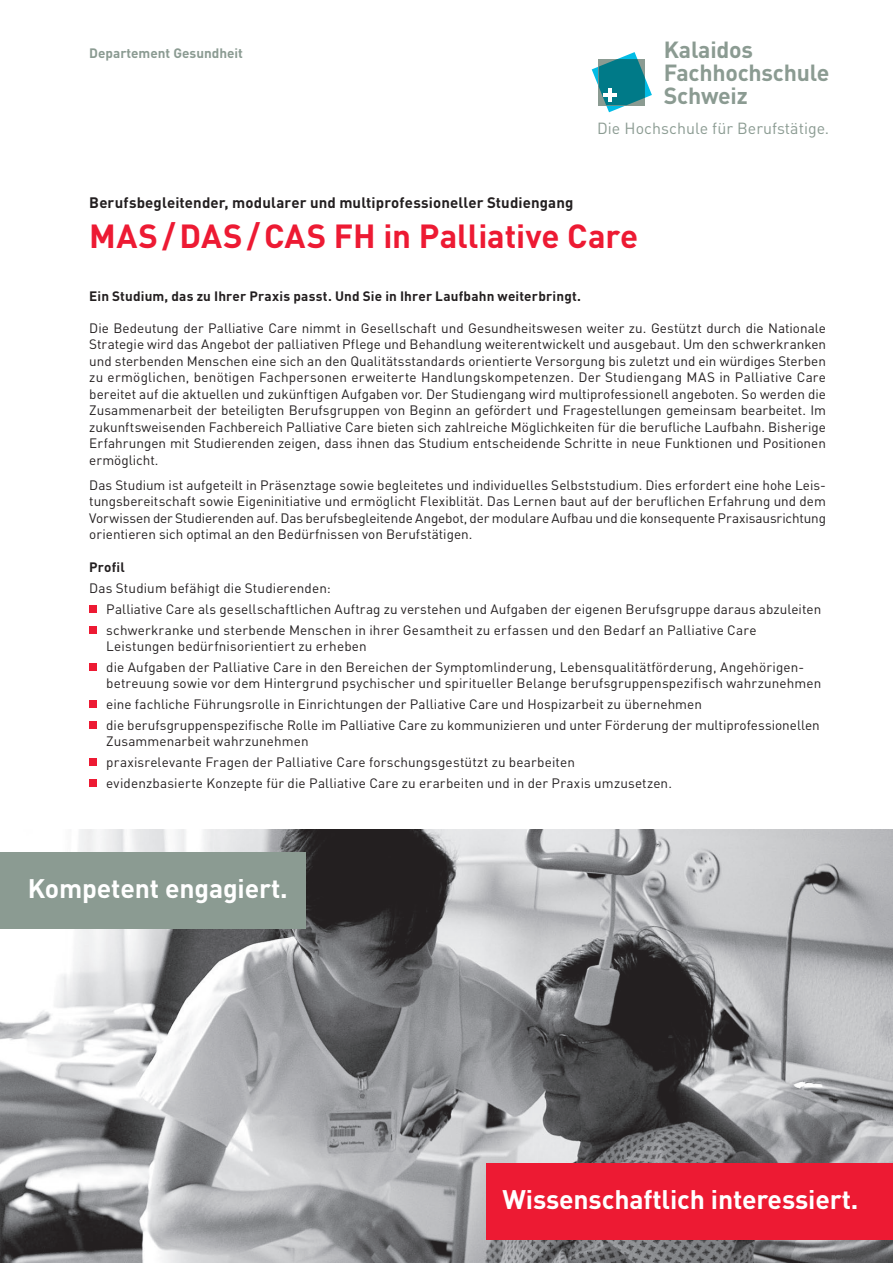
<style>
.page{position:relative;width:893px;height:1263px;background:#fff}
.page>*{position:absolute;margin:0;border:0;box-sizing:border-box;transform-origin:0 0}
.t1{font:700 33px "DIN Pro";letter-spacing:-.005em;color:#ed1a33}
.t2{font:700 26.55px "DIN Pro";letter-spacing:-.005em;color:#fff}
.t3{font:700 23.1px/23.1px "DIN Pro";letter-spacing:-.01em;color:#8b9b92}
.t4{font:15.9px "DIN Pro";letter-spacing:.005em;color:#8b9b92}
.t5{font:700 15px "DIN Pro";letter-spacing:.01em;color:#231f20}
.t6{font:13.5px/16.5px "DIN Pro";letter-spacing:.01em;color:#231f20}
.t7{font:700 13.5px "DIN Pro";letter-spacing:.01em;color:#231f20}
.t8{font:700 13.5px "DIN Pro";color:#8b9b92}
</style>
<div class="page">
<img style="left:0;top:829px;width:893px;height:434px">
<svg style="left:592px;top:52px;width:60px;height:60px"></svg>
<hr style="left:608px;top:88px;width:4px;height:14px;background:#fff">
<hr style="left:603px;top:93px;width:14px;height:4px;background:#fff">
<div style="left:486px;top:1163px;width:407px;height:77px;background:#ed1a33"></div>
<div style="left:0;top:852px;width:305px;height:77px;background:#8b9b92"></div>
<div style="left:89px;top:605px;width:8px;height:7px;background:#ed1a33"></div>
<div style="left:89px;top:626px;width:8px;height:7px;background:#ed1a33"></div>
<div style="left:89px;top:663px;width:8px;height:7px;background:#ed1a33"></div>
<div style="left:89px;top:700px;width:8px;height:8px;background:#ed1a33"></div>
<div style="left:89px;top:721px;width:8px;height:7px;background:#ed1a33"></div>
<div style="left:89px;top:758px;width:8px;height:8px;background:#ed1a33"></div>
<div style="left:89px;top:779px;width:8px;height:7px;background:#ed1a33"></div>
<p class="t8" style="left:89px;top:42px;width:155px">Departement Gesundheit</p>
<h3 class="t3" style="left:664px;top:35px;width:167px">Kalaidos<br>Fachhochschule<br>Schweiz</h3>
<p class="t4" style="left:597px;top:115px;width:234px">Die Hochschule für Berufstätige.</p>
<p class="t5" style="left:89px;top:190px;width:486px">Berufsbegleitender, modularer und multiprofessioneller Studiengang</p>
<h1 class="t1" style="left:89px;top:208px;width:551px">MAS/DAS/CAS FH in Palliative Care</h1>
<p class="t7" style="left:89px;top:284px;width:493px">Ein Studium, das zu Ihrer Praxis passt. Und Sie in Ihrer Laufbahn weiterbringt.</p>
<p class="t6" style="left:89px;top:318px;width:738px;text-align:justify">Die Bedeutung der Palliative Care nimmt in Gesellschaft und Gesundheitswesen weiter zu. Gestützt durch die Nationale Strategie wird das Angebot der palliativen Pflege und Behandlung weiterentwickelt und ausgebaut. Um den schwerkranken und sterbenden Menschen eine sich an den Qualitätsstandards orientierte Versorgung bis zuletzt und ein würdiges Sterben zu ermöglichen, benötigen Fachpersonen erweiterte Handlungskompetenzen. Der Studiengang MAS in Palliative Care bereitet auf die aktuellen und zukünftigen Aufgaben vor. Der Studiengang wird multiprofessionell angeboten. So werden die Zusammenarbeit der beteiligten Berufsgruppen von Beginn an gefördert und Fragestellungen gemeinsam bearbeitet. Im zukunftsweisenden Fachbereich Palliative Care bieten sich zahlreiche Möglichkeiten für die berufliche Laufbahn. Bisherige Erfahrungen mit Studierenden zeigen, dass ihnen das Studium entscheidende Schritte in neue Funktionen und Positionen ermöglicht.</p>
<p class="t6" style="left:89px;top:475px;width:738px;text-align:justify">Das Studium ist aufgeteilt in Präsenztage sowie begleitetes und individuelles Selbststudium. Dies erfordert eine hohe Leis&shy;tungsbereitschaft sowie Eigeninitiative und ermöglicht Flexiblität. Das Lernen baut auf der beruflichen Erfahrung und dem Vorwissen der Studierenden auf. Das berufsbegleitende Angebot, der modulare Aufbau und die konsequente Praxisausrichtung orientieren sich optimal an den Bedürfnissen von Berufstätigen.</p>
<p class="t7" style="left:89px;top:556px;width:37px">Profil</p>
<p class="t6" style="left:106px;top:577px;width:717px;line-height:20.7px;text-indent:-17px">Das Studium befähigt die Studierenden:<br>Palliative Care als gesellschaftlichen Auftrag zu verstehen und Aufgaben der eigenen Berufsgruppe daraus abzuleiten schwerkranke und sterbende Menschen in ihrer Gesamtheit zu erfassen und den Bedarf an Palliative Care</p>
<p class="t6" style="left:106px;top:635px;width:697px;line-height:20.7px">Leistungen bedürfnisorientiert zu erheben<br>die Aufgaben der Palliative Care in den Bereichen der Symptomlinderung, Lebensqualitätförderung, Angehörigen-</p>
<p class="t6" style="left:106px;top:672px;width:717px;line-height:20.7px">betreuung sowie vor dem Hintergrund psychischer und spiritueller Belange berufsgruppenspezifisch wahrzunehmen eine fachliche Führungsrolle in Einrichtungen der Palliative Care und Hospizarbeit zu übernehmen<br>die berufsgruppenspezifische Rolle im Palliative Care zu kommunizieren und unter Förderung der multiprofessionellen</p>
<p class="t6" style="left:106px;top:730px;width:567px;line-height:20.7px">Zusammenarbeit wahrzunehmen<br>praxisrelevante Fragen der Palliative Care forschungsgestützt zu bearbeiten evidenzbasierte Konzepte für die Palliative Care zu erarbeiten und in der Praxis umzusetzen.</p>
<h2 class="t2" style="left:28px;top:866px;width:262px">Kompetent engagiert.</h2>
<h2 class="t2" style="left:502px;top:1177px;width:357px">Wissenschaftlich interessiert.</h2>
</div>
